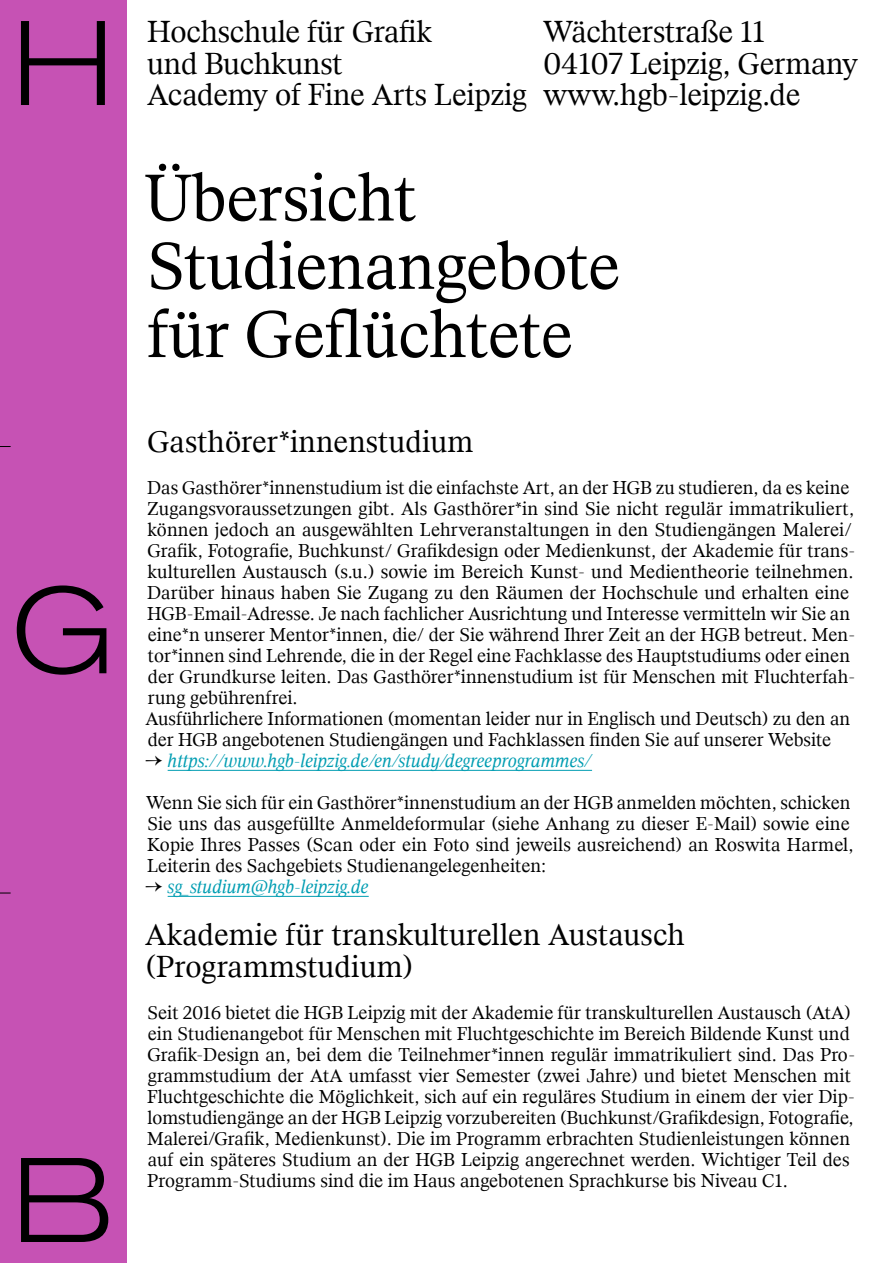
<style>
.page{position:relative;width:893px;height:1263px;background:#fff}
.page>*{position:absolute;margin:0;border:0;box-sizing:border-box;transform-origin:0 0}
.t1{font:300 119.25px "HGB Akzidenz Vertikal";color:#000}
.t2{font:72px/68.2px "HGB Aktuell TT";letter-spacing:-.01em;color:#000}
.t3{font:33px/31.5px "HGB Aktuell TT";letter-spacing:-.01em;color:#000}
.t4{font:20.25px/21px "HGB Aktuell TT";color:#000}
.t5{font:italic 20.25px "HGB Aktuell TT";color:#009db2}
.s1{font-style:italic;color:#009db2}
.s2{font-style:normal;color:#000}
</style>
<div class="page">
<div style="left:0;top:0;width:126px;height:1263px;background:#c652b4"></div>
<hr style="left:168px;top:770px;width:424px;height:1px;background:#009db2">
<hr style="left:168px;top:896px;width:201px;height:1px;background:#009db2">
<h1 class="t1" style="left:11px;top:-28px;width:105px">H</h1>
<h3 class="t3" style="left:543px;top:17px;width:317px">Wächterstraße 11<br>04107 Leipzig, Germany www.hgb-leipzig.de</h3>
<h3 class="t3" style="left:147px;top:17px;width:382px">Hochschule für Grafik<br>und Buchkunst<br>Academy of Fine Arts Leipzig</h3>
<h1 class="t1" style="left:11px;top:539px;width:105px">G</h1>
<h1 class="t1" style="left:11px;top:1109px;width:105px">B</h1>
<h2 class="t2" style="left:144px;top:165px;width:478px">Übersicht<br>Studienangebote für Geflüchtete</h2>
<h3 class="t3" style="left:148px;top:426px;width:327px">Gasthörer*innenstudium</h3>
<p class="t4" style="left:146px;top:477px;width:711px">Das Gasthörer*innenstudium ist die einfachste Art, an der HGB zu studieren, da es keine Zugangsvoraussetzungen gibt. Als Gasthörer*in sind Sie nicht regulär immatrikuliert, können jedoch an ausgewählten Lehrveranstaltungen in den Studiengängen Malerei/ Grafik, Fotografie, Buchkunst/ Grafikdesign oder Medienkunst, der Akademie für trans&shy;kulturellen Austausch (s.u.) sowie im Bereich Kunst- und Medientheorie teilnehmen.<br>Darüber hinaus haben Sie Zugang zu den Räumen der Hochschule und erhalten eine HGB-Email-Adresse. Je nach fachlicher Ausrichtung und Interesse vermitteln wir Sie an eine*n unserer Mentor*innen, die/ der Sie während Ihrer Zeit an der HGB betreut. Men&shy;tor*innen sind Lehrende, die in der Regel eine Fachklasse des Hauptstudiums oder einen der Grundkurse leiten. Das Gasthörer*innenstudium ist für Menschen mit Fluchterfah&shy;rung gebührenfrei.<br>Ausführlichere Informationen (momentan leider nur in Englisch und Deutsch) zu den an der HGB angebotenen Studiengängen und Fachklassen finden Sie auf unserer Website</p>
<p class="t4" style="left:145px;top:740px;width:707px;line-height:42px">→ <span class="s1">https://www.hgb-leipzig.de/en/study/degreeprogrammes/<br></span>Wenn Sie sich für ein Gasthörer*innenstudium an der HGB anmelden möchten, schicken</p>
<p class="t4" style="left:147px;top:813px;width:708px">Sie uns das ausgefüllte Anmeldeformular (siehe Anhang zu dieser E-Mail) sowie eine<br>Kopie Ihres Passes (Scan oder ein Foto sind jeweils ausreichend) an Roswita Harmel,<br>Leiterin des Sachgebiets Studienangelegenheiten:</p>
<p class="t5" style="left:145px;top:875px;width:225px"><span class="s2">→</span> sg_studium@hgb-leipzig.de</p>
<h3 class="t3" style="left:145px;top:920px;width:541px">Akademie für transkulturellen Austausch (Programmstudium)</h3>
<p class="t4" style="left:147px;top:1002px;width:709px">Seit 2016 bietet die HGB Leipzig mit der Akademie für transkulturellen Austausch (AtA) ein Studienangebot für Menschen mit Fluchtgeschichte im Bereich Bildende Kunst und Grafik-Design an, bei dem die Teilnehmer*innen regulär immatrikuliert sind. Das Pro&shy;grammstudium der AtA umfasst vier Semester (zwei Jahre) und bietet Menschen mit Fluchtgeschichte die Möglichkeit, sich auf ein reguläres Studium in einem der vier Dip&shy;lomstudiengänge an der HGB Leipzig vorzubereiten (Buchkunst/Grafikdesign, Fotografie, Malerei/Grafik, Medienkunst). Die im Programm erbrachten Studienleistungen können auf ein späteres Studium an der HGB Leipzig angerechnet werden. Wichtiger Teil des Programm-Studiums sind die im Haus angebotenen Sprachkurse bis Niveau C1.</p>
</div>
